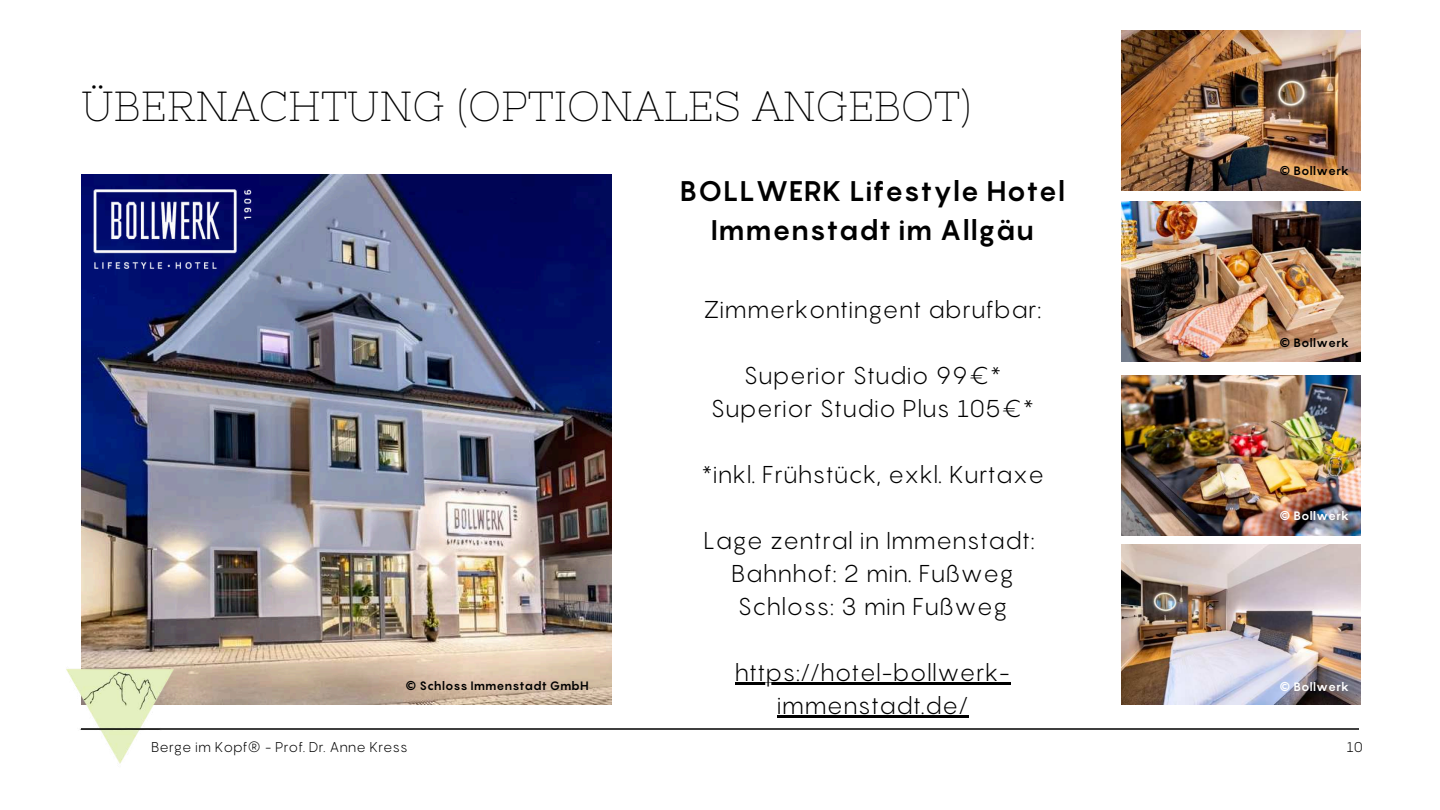
<style>
.page{position:relative;width:1440px;height:810px;background:#fff}
.page>*{position:absolute;margin:0;border:0;box-sizing:border-box;transform-origin:0 0}
.t1{font:42px "Nixie One";color:#000}
.t2{font:700 28px/39px "Pangram";letter-spacing:.01em;color:#000;text-align:center}
.t3{font:24px/33px "Pangram";letter-spacing:.01em;color:#000;text-align:center}
.t4{font:14px "Pangram";color:#000}
.t5{font:700 12px "Pangram";color:#000}
.t6{font:700 12px "Pangram";color:#fff}
</style>
<div class="page">
<img style="left:81px;top:174px;width:530px;height:530px">
<img style="left:66px;top:647px;width:121px;height:117px">
<hr style="left:81px;top:728px;width:1278px;height:2px;background:#000">
<img style="left:1121px;top:375px;width:240px;height:160px">
<img style="left:1121px;top:202px;width:240px;height:159px">
<img style="left:93px;top:188px;width:159px;height:82px">
<img style="left:1121px;top:30px;width:240px;height:160px">
<img style="left:1121px;top:545px;width:240px;height:160px">
<hr style="left:735px;top:683px;width:275px;height:2px;background:#000">
<hr style="left:777px;top:716px;width:191px;height:2px;background:#000">
<h1 class="t1" style="left:81px;top:82px;width:892px">ÜBERNACHTUNG (OPTIONALES ANGEBOT)</h1>
<p class="t2" style="left:680px;top:169px;width:387px">BOLLWERK Lifestyle Hotel<br>Immenstadt im Allgäu</p>
<p class="t3" style="left:703px;top:291px;width:340px">Zimmerkontingent abrufbar:</p>
<p class="t3" style="left:710px;top:357px;width:325px">Superior Studio 99€*<br>Superior Studio Plus 105€*</p>
<p class="t3" style="left:701px;top:456px;width:345px">*inkl. Frühstück, exkl. Kurtaxe</p>
<p class="t3" style="left:703px;top:522px;width:333px">Lage zentral in Immenstadt:<br>Bahnhof: 2 min. Fußweg<br>Schloss: 3 min Fußweg</p>
<p class="t5" style="left:1279px;top:161px;width:72px">© Bollwerk</p>
<p class="t5" style="left:1279px;top:333px;width:72px">© Bollwerk</p>
<p class="t6" style="left:1279px;top:506px;width:72px">© Bollwerk</p>
<p class="t3" style="left:735px;top:654px;width:277px">https://hotel-bollwerk&shy;immenstadt.de/</p>
<p class="t5" style="left:405px;top:676px;width:185px">© Schloss Immenstadt GmbH</p>
<p class="t6" style="left:1279px;top:677px;width:72px">© Bollwerk</p>
<p class="t4" style="left:151px;top:736px;width:258px">Berge im Kopf® - Prof. Dr. Anne Kress</p>
<p class="t4" style="left:1346px;top:736px;width:18px">10</p>
</div>
